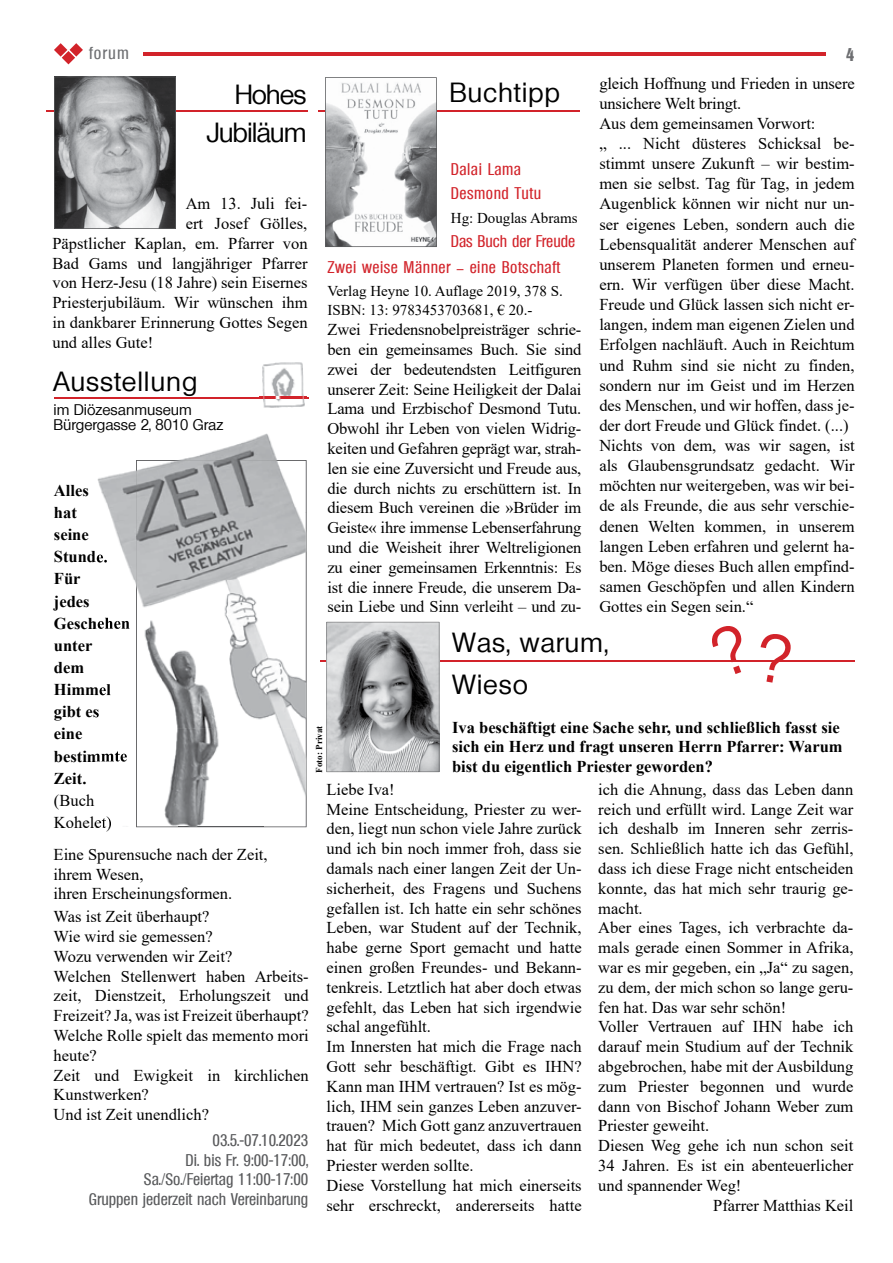
<style>
.page{position:relative;width:893px;height:1263px;background:#fff}
.page>*{position:absolute;margin:0;border:0;box-sizing:border-box;transform-origin:0 0}
.t1{font:500 27px/41.7px "Olympia";letter-spacing:.03em;color:#000}
.t2{font:500 27px/37.5px "Olympia";letter-spacing:-.04em;color:#000;text-align:right}
.t3{font:700 condensed 18px "Olympia";color:#6d6e71}
.t4{font:500 condensed 16.95px "Olympia";letter-spacing:.06em;color:#6d6e71}
.t5{font:16.5px/19.8px "Times New Roman";color:#000}
.t6{font:700 16.5px/22.2px "Times New Roman";color:#000}
.t7{font:500 condensed 16.5px/19.8px "Olympia";color:#58595b;text-align:right}
.t8{font:500 condensed 16.5px/24px "Olympia";letter-spacing:.03em;color:#d2232a}
.t9{font:15px/19.8px "Times New Roman";color:#000}
.t10{font:500 15px/15px "Olympia";color:#000}
.t11{font:700 9px "Times New Roman";color:#000}
</style>
<div class="page">
<hr style="left:105px;top:53px;width:721px;height:3px;background:#d2232a">
<svg style="left:54px;top:43px;width:29px;height:21px"></svg>
<div style="left:89px;top:41px;width:54px;height:21px;background:#fff"></div>
<hr style="left:318px;top:110px;width:261px;height:2px;background:#d2232a">
<svg style="left:325px;top:77px;width:112px;height:170px"></svg>
<hr style="left:320px;top:660px;width:534px;height:1px;background:#d2232a">
<svg style="left:327px;top:622px;width:112px;height:150px;background:#a2a3a5"></svg>
<hr style="left:54px;top:397px;width:254px;height:1px;background:#d2232a">
<img style="left:259px;top:362px;width:48px;height:46px">
<img style="left:259px;top:397px;width:48px;height:1px">
<hr style="left:46px;top:110px;width:261px;height:2px;background:#d2232a">
<svg style="left:54px;top:77px;width:122px;height:152px;background:#8d8e90"></svg>
<img style="left:96px;top:433px;width:181px;height:394px">
<svg style="left:96px;top:551px;width:12px;height:12px"></svg>
<img style="left:96px;top:617px;width:34px;height:12px">
<img style="left:96px;top:684px;width:15px;height:11px">
<img style="left:96px;top:706px;width:3px;height:15px">
<img style="left:96px;top:750px;width:31px;height:12px">
<img style="left:96px;top:816px;width:15px;height:11px">
<img style="left:136px;top:460px;width:170px;height:52px">
<img style="left:136px;top:512px;width:43px;height:315px">
<img style="left:263px;top:512px;width:43px;height:315px">
<img style="left:178px;top:826px;width:86px;height:1px">
<svg style="left:708px;top:661px;width:85px;height:1px"></svg>
<p class="t4" style="left:89px;top:44px;width:41px">forum</p>
<p class="t3" style="left:846px;top:44px;width:10px">4</p>
<h1 class="t1" style="left:449px;top:72px;width:112px">Buchtipp</h1>
<p class="t5" style="left:599px;top:73px;width:257px">gleich Hoffnung und Frieden in unsere unsichere Welt bringt.<br>Aus dem gemeinsamen Vorwort:<br>„ ... Nicht düsteres Schicksal be&shy;stimmt unsere Zukunft – wir bestim&shy;men sie selbst. Tag für Tag, in jedem Augenblick können wir nicht nur un&shy;ser eigenes Leben, sondern auch die Lebensqualität anderer Menschen auf unserem Planeten formen und erneu&shy;ern. Wir verfügen über diese Macht.<br>Freude und Glück lassen sich nicht er&shy;langen, indem man eigenen Zielen und Erfolgen nachläuft. Auch in Reichtum und Ruhm sind sie nicht zu finden, sondern nur im Geist und im Herzen des Menschen, und wir hoffen, dass je&shy;der dort Freude und Glück findet. (...)<br>Nichts von dem, was wir sagen, ist als Glaubensgrundsatz gedacht. Wir möchten nur weitergeben, was wir bei&shy;de als Freunde, die aus sehr verschie&shy;denen Welten kommen, in unserem langen Leben erfahren und gelernt ha&shy;ben. Möge dieses Buch allen empfind&shy;samen Geschöpfen und allen Kindern Gottes ein Segen sein.“</p>
<h1 class="t2" style="left:207px;top:76px;width:101px">Hohes<br>Jubiläum</h1>
<p class="t8" style="left:451px;top:157px;width:92px">Dalai Lama<br>Desmond Tutu</p>
<p class="t9" style="left:451px;top:207px;width:128px">Hg: Douglas Abrams</p>
<p class="t8" style="left:327px;top:228px;width:249px;line-height:26.7px;text-indent:123px">Das Buch der Freude<br>Zwei weise Männer – eine Botschaft</p>
<p class="t9" style="left:327px;top:280px;width:237px">Verlag Heyne 10. Auflage 2019, 378 S.<br>ISBN: 13: 9783453703681, € 20.-</p>
<p class="t5" style="left:327px;top:319px;width:256px;text-align:justify">Zwei Friedensnobelpreisträger schrie&shy;ben ein gemeinsames Buch. Sie sind zwei der bedeutendsten Leitfiguren unserer Zeit: Seine Heiligkeit der Dalai Lama und Erzbischof Desmond Tutu.<br>Obwohl ihr Leben von vielen Widrig&shy;keiten und Gefahren geprägt war, strah&shy;len sie eine Zuversicht und Freude aus, die durch nichts zu erschüttern ist. In diesem Buch vereinen die »Brüder im Geiste« ihre immense Lebenserfahrung und die Weisheit ihrer Weltreligionen zu einer gemeinsamen Erkenntnis: Es ist die innere Freude, die unserem Da&shy;sein Liebe und Sinn verleiht – und zu-</p>
<h1 class="t1" style="left:452px;top:622px;width:158px">Was, warum,<br>Wieso</h1>
<p class="t6" style="left:452px;top:717px;width:392px;line-height:19.8px">Iva beschäftigt eine Sache sehr, und schließlich fasst sie sich ein Herz und fragt unseren Herrn Pfarrer: Warum</p>
<p class="t5" style="left:186px;top:193px;width:123px">Am 13. Juli fei&shy;ert Josef Gölles,</p>
<p class="t5" style="left:52px;top:233px;width:257px;text-align:justify">Päpstlicher Kaplan, em. Pfarrer von Bad Gams und langjähriger Pfarrer von Herz-Jesu (18 Jahre) sein Eisernes Priesterjubiläum. Wir wünschen ihm in dankbarer Erinnerung Gottes Segen und alles Gute!</p>
<h1 class="t1" style="left:54px;top:360px;width:145px">Ausstellung</h1>
<p class="t10" style="left:54px;top:402px;width:171px">im Diözesanmuseum<br>Bürgergasse 2, 8010 Graz</p>
<p class="t6" style="left:54px;top:479px;width:78px">Alles<br>hat<br>seine<br>Stunde.<br>Für<br>jedes<br>Geschehen unter<br>dem<br>Himmel gibt es eine bestimmte<br>Zeit.</p>
<p class="t5" style="left:54px;top:789px;width:59px;line-height:22.2px">(Buch<br>Kohelet)</p>
<p class="t11" style="left:313px;top:773px;width:48px;rotate:-90deg">Foto: Privat</p>
<p class="t6" style="left:452px;top:755px;width:262px">bist du eigentlich Priester geworden?</p>
<p class="t5" style="left:327px;top:779px;width:257px">Liebe Iva!<br>Meine Entscheidung, Priester zu wer&shy;den, liegt nun schon viele Jahre zurück und ich bin noch immer froh, dass sie damals nach einer langen Zeit der Un&shy;sicherheit, des Fragens und Suchens gefallen ist. Ich hatte ein sehr schönes Leben, war Student auf der Technik, habe gerne Sport gemacht und hatte einen großen Freundes- und Bekann&shy;tenkreis. Letztlich hat aber doch etwas gefehlt, das Leben hat sich irgendwie schal angefühlt.<br>Im Innersten hat mich die Frage nach Gott sehr beschäftigt. Gibt es IHN?<br>Kann man IHM vertrauen? Ist es mög&shy;lich, IHM sein ganzes Leben anzuver&shy;trauen? Mich Gott ganz anzuvertrauen hat für mich bedeutet, dass ich dann Priester werden sollte.<br>Diese Vorstellung hat mich einerseits sehr erschreckt, andererseits hatte</p>
<p class="t5" style="left:598px;top:779px;width:257px">ich die Ahnung, dass das Leben dann</p>
<p class="t5" style="left:598px;top:798px;width:257px">reich und erfüllt wird. Lange Zeit war</p>
<p class="t5" style="left:598px;top:818px;width:257px">ich deshalb im Inneren sehr zerris-</p>
<p class="t5" style="left:598px;top:838px;width:257px">sen. Schließlich hatte ich das Gefühl,</p>
<p class="t5" style="left:598px;top:858px;width:257px">dass ich diese Frage nicht entscheiden</p>
<p class="t5" style="left:598px;top:878px;width:257px">konnte, das hat mich sehr traurig ge-</p>
<p class="t5" style="left:598px;top:897px;width:46px">macht.</p>
<p class="t5" style="left:598px;top:917px;width:257px">Aber eines Tages, ich verbrachte da-</p>
<p class="t5" style="left:598px;top:937px;width:257px">mals gerade einen Sommer in Afrika,</p>
<p class="t5" style="left:598px;top:957px;width:257px">war es mir gegeben, ein „Ja“ zu sagen,</p>
<p class="t5" style="left:598px;top:977px;width:257px">zu dem, der mich schon so lange geru-</p>
<p class="t5" style="left:598px;top:996px;width:189px">fen hat. Das war sehr schön!</p>
<p class="t5" style="left:598px;top:1016px;width:257px">Voller Vertrauen auf IHN habe ich</p>
<p class="t5" style="left:598px;top:1036px;width:257px">darauf mein Studium auf der Technik</p>
<p class="t5" style="left:598px;top:1056px;width:257px">abgebrochen, habe mit der Ausbildung</p>
<p class="t5" style="left:598px;top:1076px;width:257px">zum Priester begonnen und wurde</p>
<p class="t5" style="left:598px;top:1095px;width:257px">dann von Bischof Johann Weber zum</p>
<p class="t5" style="left:598px;top:1115px;width:112px">Priester geweiht.</p>
<p class="t5" style="left:598px;top:1135px;width:257px">Diesen Weg gehe ich nun schon seit</p>
<p class="t5" style="left:598px;top:1155px;width:257px">34 Jahren. Es ist ein abenteuerlicher</p>
<p class="t5" style="left:598px;top:1175px;width:145px">und spannender Weg!</p>
<p class="t5" style="left:713px;top:1194px;width:142px">Pfarrer Matthias Keil</p>
<p class="t5" style="left:54px;top:844px;width:215px">Eine Spurensuche nach der Zeit, ihrem Wesen,<br>ihren Erscheinungsformen.</p>
<p class="t5" style="left:54px;top:906px;width:257px">Was ist Zeit überhaupt?<br>Wie wird sie gemessen?<br>Wozu verwenden wir Zeit?<br>Welchen Stellenwert haben Arbeits&shy;zeit, Dienstzeit, Erholungszeit und<br>Freizeit? Ja, was ist Freizeit überhaupt?<br>Welche Rolle spielt das memento mori heute?<br>Zeit und Ewigkeit in kirchlichen<br>Kunstwerken?<br>Und ist Zeit unendlich?</p>
<p class="t7" style="left:89px;top:1130px;width:221px">03.5.-07.10.2023<br>Di. bis Fr. 9:00-17:00,<br>Sa./So./Feiertag 11:00-17:00<br>Gruppen jederzeit nach Vereinbarung</p>
</div>
